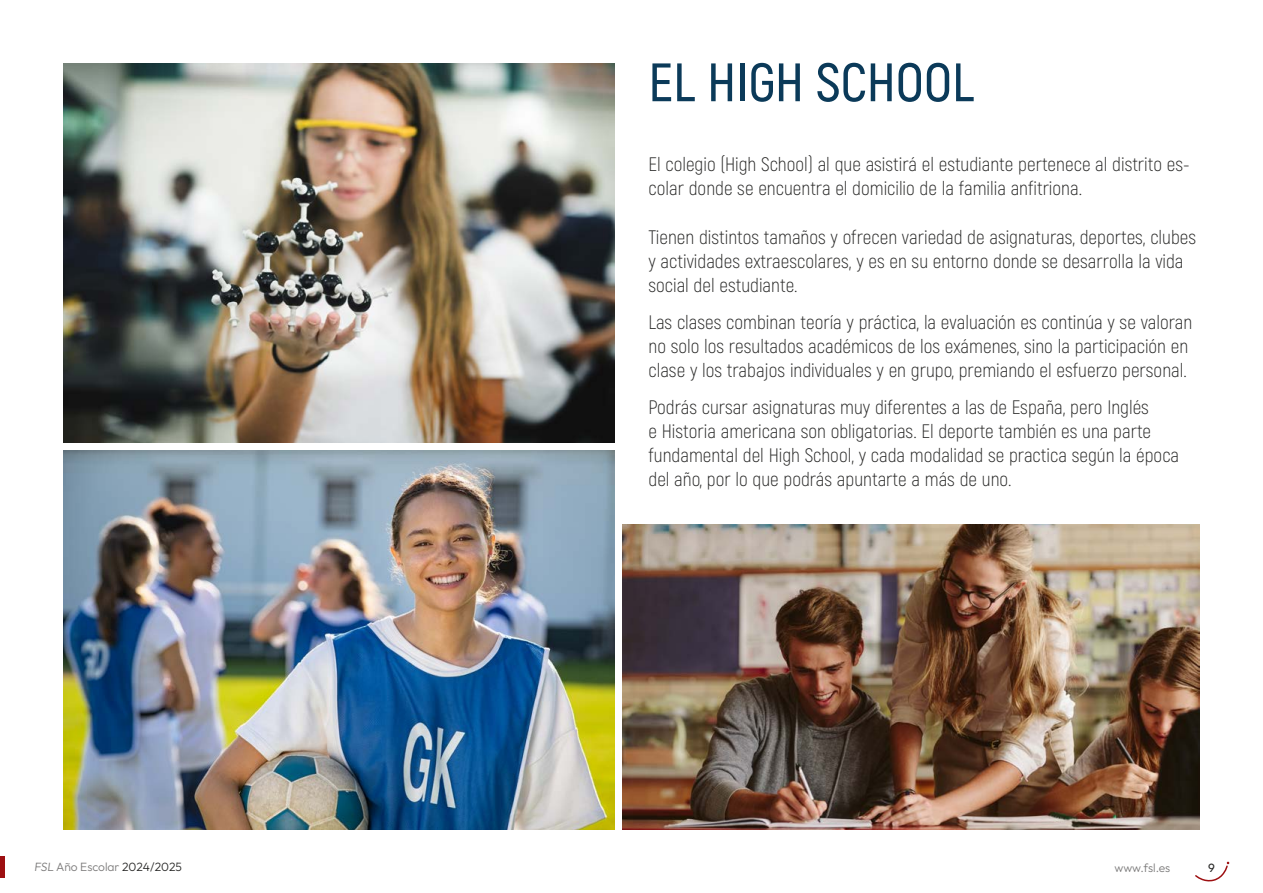
<style>
.page{position:relative;width:1263px;height:893px;background:#fff}
.page>*{position:absolute;margin:0;border:0;box-sizing:border-box;transform-origin:0 0}
.t1{font:600 54px "Akrobat";color:#0b3a59}
.t2{font:300 19.5px/24px "Akrobat";color:#282827}
.t3{font:300 12px "Outfit";color:#7c7b7b}
.t4{font:12px "Outfit";color:#282827}
.s1{color:#282827}
</style>
<div class="page">
<svg style="left:1195px;top:862px;width:34px;height:20px"></svg>
<hr style="left:0;top:857px;width:4px;height:21px;background:#9d0f11">
<img style="left:623px;top:524px;width:576px;height:305px">
<img style="left:64px;top:64px;width:550px;height:378px">
<img style="left:64px;top:451px;width:550px;height:378px">
<h1 class="t1" style="left:648px;top:49px;width:327px">EL HIGH SCHOOL</h1>
<p class="t2" style="left:648px;top:152px;width:543px">El colegio (High School) al que asistirá el estudiante pertenece al distrito es&shy;colar donde se encuentra el domicilio de la familia anfitriona.</p>
<p class="t2" style="left:648px;top:225px;width:549px">Tienen distintos tamaños y ofrecen variedad de asignaturas, deportes, clubes y actividades extraescolares, y es en su entorno donde se desarrolla la vida social del estudiante.</p>
<p class="t2" style="left:648px;top:310px;width:545px">Las clases combinan teoría y práctica, la evaluación es continúa y se valoran no solo los resultados académicos de los exámenes, sino la participación en clase y los trabajos individuales y en grupo, premiando el esfuerzo personal.</p>
<p class="t2" style="left:648px;top:395px;width:532px">Podrás cursar asignaturas muy diferentes a las de España, pero Inglés<br>e Historia americana son obligatorias. El deporte también es una parte fundamental del High School, y cada modalidad se practica según la época del año, por lo que podrás apuntarte a más de uno.</p>
<p class="t3" style="left:34px;top:860px;width:149px">FSL Año Escolar <span class="s1">2024/2025</span></p>
<p class="t3" style="left:1115px;top:861px;width:57px">www.fsl.es</p>
<p class="t4" style="left:1208px;top:861px;width:8px">9</p>
</div>
